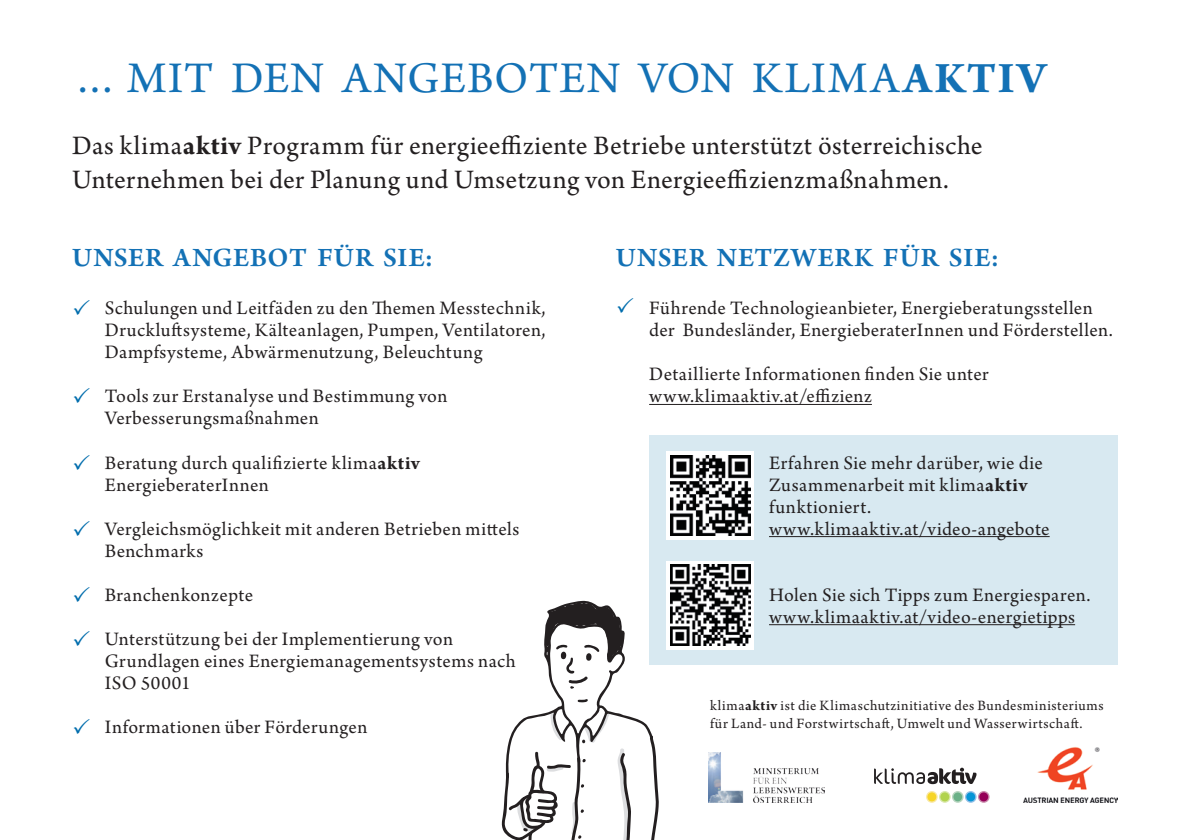
<style>
.page{position:relative;width:1191px;height:840px;background:#fff}
.page>*{position:absolute;margin:0;border:0;box-sizing:border-box;transform-origin:0 0}
.t1{font:46px "Arno Pro";letter-spacing:.025em;color:#1371b5}
.t2{font:28px/33.6px "Arno Pro";letter-spacing:.01em;color:#231f20}
.t3{font:600 28px "Arno Pro";letter-spacing:.025em;color:#1371b5}
.t4{font:20px/22px "Arno Pro";letter-spacing:.02em;color:#231f20}
.t5{font:15px/18px "Arno Pro";letter-spacing:.04em;color:#231f20}
.s1{font-weight:700}
</style>
<div class="page">
<div style="left:649px;top:435px;width:468px;height:229px;background:#d8e9f1"></div>
<hr style="left:769px;top:536px;width:280px;height:1px;background:#231f20">
<hr style="left:769px;top:624px;width:306px;height:1px;background:#231f20">
<hr style="left:649px;top:404px;width:223px;height:1px;background:#231f20">
<img style="left:708px;top:752px;width:116px;height:50px">
<svg style="left:978px;top:790px;width:11px;height:12px"></svg>
<div style="left:979px;top:792px;width:9px;height:9px;background:#950058;border-radius:50%"></div>
<svg style="left:939px;top:790px;width:11px;height:12px"></svg>
<div style="left:940px;top:792px;width:9px;height:9px;background:#b1d34e;border-radius:50%"></div>
<svg style="left:952px;top:790px;width:11px;height:12px"></svg>
<div style="left:953px;top:792px;width:9px;height:8px;background:#6ab087;border-radius:50%"></div>
<svg style="left:965px;top:790px;width:11px;height:12px"></svg>
<div style="left:966px;top:792px;width:9px;height:9px;background:#0695d6;border-radius:50%"></div>
<svg style="left:926px;top:790px;width:11px;height:12px"></svg>
<div style="left:927px;top:792px;width:9px;height:9px;background:#f6d527;border-radius:50%"></div>
<svg style="left:874px;top:767px;width:102px;height:16px"></svg>
<svg style="left:501px;top:600px;width:158px;height:239px"></svg>
<img style="left:1023px;top:747px;width:94px;height:55px">
<div style="left:666px;top:451px;width:87px;height:88px;background:#fff"></div>
<img style="left:670px;top:455px;width:80px;height:80px">
<svg style="left:666px;top:561px;width:87px;height:88px"></svg>
<img style="left:670px;top:564px;width:80px;height:80px">
<h1 class="t1" style="left:72px;top:52px;width:975px">… MIT DEN ANGEBOTEN VON KLIMA<span class="s1">AKTIV</span></h1>
<h2 class="t2" style="left:72px;top:131px;width:912px">Das klima<span class="s1">aktiv</span> Programm für energieeffiziente Betriebe unterstützt österreichische<br>Unternehmen bei der Planung und Umsetzung von Energieeffizienzmaßnahmen.</h2>
<h2 class="t3" style="left:72px;top:241px;width:362px">UNSER ANGEBOT FÜR SIE:</h2>
<p class="t4" style="left:105px;top:298px;width:442px;text-align:justify">Schulungen und Leitfäden zu den Themen Messtechnik, Druckluftsysteme, Kälteanlagen, Pumpen, Ventilatoren, Dampfsysteme, Abwärmenutzung, Beleuchtung</p>
<p class="t4" style="left:105px;top:386px;width:344px">Tools zur Erstanalyse und Bestimmung von<br>Verbesserungsmaßnahmen</p>
<p class="t4" style="left:105px;top:452px;width:317px">Beratung durch qualifizierte klima<span class="s1">aktiv<br></span>EnergieberaterInnen</p>
<p class="t4" style="left:105px;top:518px;width:416px">Vergleichsmöglichkeit mit anderen Betrieben mittels<br>Benchmarks</p>
<p class="t4" style="left:105px;top:584px;width:150px">Branchenkonzepte</p>
<p class="t4" style="left:105px;top:628px;width:412px">Unterstützung bei der Implementierung von<br>Grundlagen eines Energiemanagementsystems nach<br>ISO 50001</p>
<p class="t4" style="left:105px;top:716px;width:264px">Informationen über Förderungen</p>
<h2 class="t3" style="left:616px;top:241px;width:385px">UNSER NETZWERK FÜR SIE:</h2>
<p class="t4" style="left:649px;top:298px;width:465px">Führende Technologieanbieter, Energieberatungsstellen der Bundesländer, EnergieberaterInnen und Förderstellen.</p>
<p class="t4" style="left:649px;top:364px;width:341px">Detaillierte Informationen finden Sie unter www.klimaaktiv.at/effizienz</p>
<p class="t4" style="left:769px;top:452px;width:282px">Erfahren Sie mehr darüber, wie die<br>Zusammenarbeit mit klima<span class="s1">aktiv </span>funktioniert. www.klimaaktiv.at/video-angebote</p>
<p class="t4" style="left:769px;top:584px;width:323px">Holen Sie sich Tipps zum Energiesparen. www.klimaaktiv.at/video-energietipps</p>
<p class="t5" style="left:710px;top:696px;width:395px">klima<span class="s1">aktiv</span> ist die Klimaschutzinitiative des Bundesministeriums für Land- und Forstwirtschaft, Umwelt und Wasserwirtschaft.</p>
</div>
